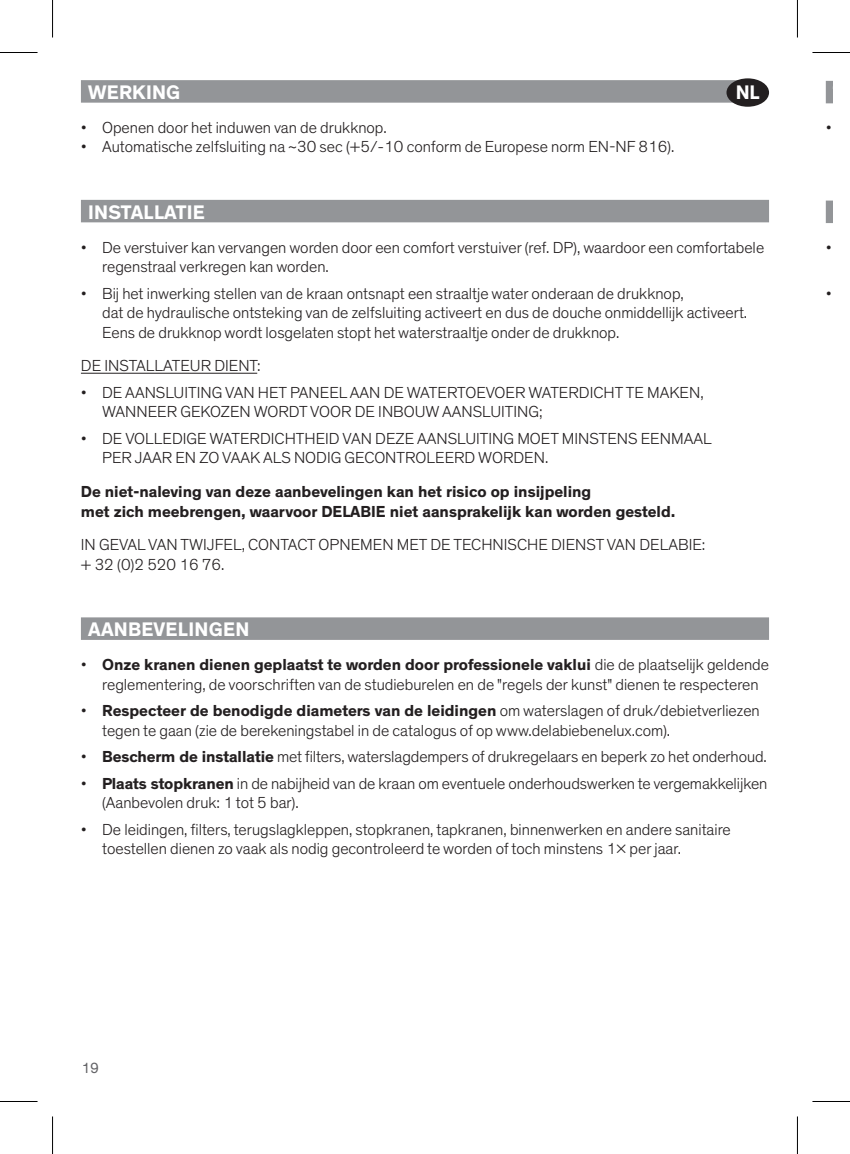
<style>
.page{position:relative;width:850px;height:1154px;background:#fff}
.page>*{position:absolute;margin:0;border:0;box-sizing:border-box;transform-origin:0 0}
.t1{font:700 20px "Theinhardt";letter-spacing:.015em;color:#fff}
.t2{font:300 16.25px/19.5px "Theinhardt";color:#231f20}
.t3{font:700 16.25px/19.5px "Theinhardt";color:#231f20}
.t4{font:15px "Theinhardt";color:#636366}
.s1{font-weight:700}
</style>
<div class="page">
<div style="left:825px;top:81px;width:7px;height:22px;background:#939598"></div>
<div style="left:825px;top:201px;width:7px;height:22px;background:#939598"></div>
<div style="left:81px;top:80px;width:673px;height:23px;background:#939598"></div>
<div style="left:81px;top:200px;width:687px;height:22px;background:#939598"></div>
<hr style="left:81px;top:373px;width:176px;height:1px;background:#231f20">
<div style="left:81px;top:617px;width:687px;height:23px;background:#939598"></div>
<div style="left:726px;top:78px;width:42px;height:29px;background:#231f20;border-radius:50%"></div>
<hr style="left:0;top:52px;width:38px;height:1px;background:#000">
<hr style="left:812px;top:52px;width:37px;height:1px;background:#000">
<hr style="left:0;top:1101px;width:38px;height:1px;background:#000">
<hr style="left:812px;top:1101px;width:37px;height:1px;background:#000">
<hr style="left:52px;top:0;width:1px;height:38px;background:#000">
<hr style="left:52px;top:1116px;width:1px;height:38px;background:#000">
<hr style="left:796px;top:0;width:1px;height:38px;background:#000">
<hr style="left:796px;top:1116px;width:1px;height:38px;background:#000">
<p class="t1" style="left:88px;top:80px;width:94px">WERKING</p>
<p class="t2" style="left:81px;top:118px;width:307px">• Openen door het induwen van de drukknop.</p>
<p class="t2" style="left:81px;top:137px;width:594px">• Automatische zelfsluiting na ~30 sec (+5/-10 conform de Europese norm EN-NF 816).</p>
<p class="t1" style="left:735px;top:80px;width:26px">NL</p>
<p class="t1" style="left:88px;top:200px;width:118px">INSTALLATIE</p>
<p class="t2" style="left:102px;top:238px;width:663px;text-indent:-21px">• De verstuiver kan vervangen worden door een comfort verstuiver (ref. DP), waardoor een comfortabele regenstraal verkregen kan worden.</p>
<p class="t2" style="left:102px;top:284px;width:646px;text-indent:-21px">• Bij het inwerking stellen van de kraan ontsnapt een straaltje water onderaan de drukknop,<br>dat de hydraulische ontsteking van de zelfsluiting activeert en dus de douche onmiddellijk activeert.<br>Eens de drukknop wordt losgelaten stopt het waterstraaltje onder de drukknop.</p>
<p class="t2" style="left:81px;top:356px;width:181px">DE INSTALLATEUR DIENT:</p>
<p class="t2" style="left:102px;top:383px;width:602px;text-indent:-21px">• DE AANSLUITING VAN HET PANEEL AAN DE WATERTOEVOER WATERDICHT TE MAKEN,<br>WANNEER GEKOZEN WORDT VOOR DE INBOUW AANSLUITING;</p>
<p class="t2" style="left:102px;top:429px;width:610px;text-indent:-21px">• DE VOLLEDIGE WATERDICHTHEID VAN DEZE AANSLUITING MOET MINSTENS EENMAAL<br>PER JAAR EN ZO VAAK ALS NODIG GECONTROLEERD WORDEN.</p>
<p class="t3" style="left:81px;top:482px;width:595px">De niet-naleving van deze aanbevelingen kan het risico op insijpeling<br>met zich meebrengen, waarvoor DELABIE niet aansprakelijk kan worden gesteld.</p>
<p class="t2" style="left:81px;top:535px;width:625px">IN GEVAL VAN TWIJFEL, CONTACT OPNEMEN MET DE TECHNISCHE DIENST VAN DELABIE: + 32 (0)2 520 16 76.</p>
<p class="t1" style="left:88px;top:617px;width:163px">AANBEVELINGEN</p>
<p class="t2" style="left:102px;top:655px;width:668px;text-indent:-21px">• <span class="s1">Onze kranen dienen geplaatst te worden door professionele vaklui</span> die de plaatselijk geldende reglementering, de voorschriften van de studieburelen en de "regels der kunst" dienen te respecteren</p>
<p class="t2" style="left:102px;top:701px;width:658px;text-indent:-21px">• <span class="s1">Respecteer de benodigde diameters van de leidingen</span> om waterslagen of druk/debietverliezen tegen te gaan (zie de berekeningstabel in de catalogus of op www.delabiebenelux.com).</p>
<p class="t2" style="left:81px;top:747px;width:687px">• <span class="s1">Bescherm de installatie</span> met filters, waterslagdempers of drukregelaars en beperk zo het onderhoud.</p>
<p class="t2" style="left:102px;top:774px;width:666px;text-indent:-21px">• <span class="s1">Plaats stopkranen</span> in de nabijheid van de kraan om eventuele onderhoudswerken te vergemakkelijken (Aanbevolen druk: 1 tot 5 bar).</p>
<p class="t2" style="left:102px;top:820px;width:629px;text-indent:-21px">• De leidingen, filters, terugslagkleppen, stopkranen, tapkranen, binnenwerken en andere sanitaire toestellen dienen zo vaak als nodig gecontroleerd te worden of toch minstens 1x per jaar.</p>
<p class="t2" style="left:825px;top:119px;width:8px">•</p>
<p class="t2" style="left:825px;top:238px;width:8px">•</p>
<p class="t2" style="left:825px;top:284px;width:8px">•</p>
<p class="t4" style="left:81px;top:1059px;width:19px">19</p>
</div>
